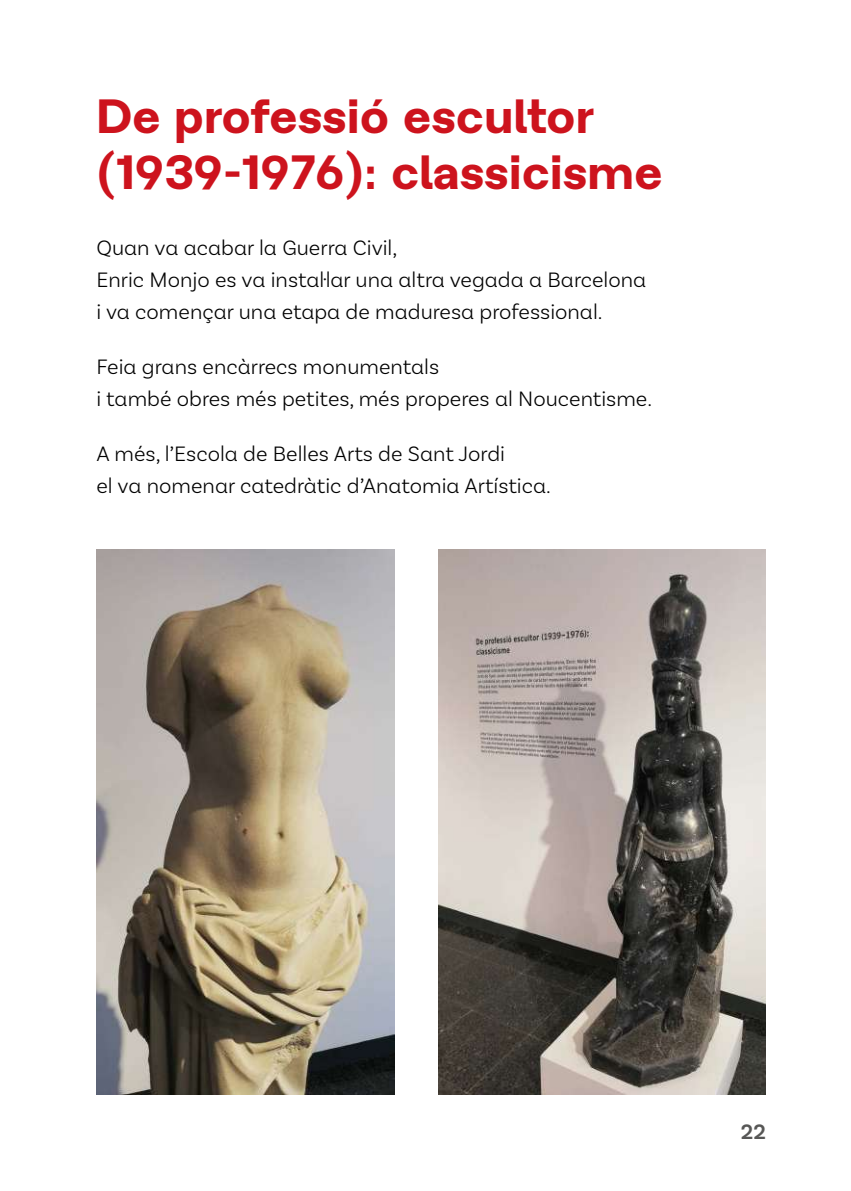
<style>
.page{position:relative;width:851px;height:1191px;background:#fff}
.page>*{position:absolute;margin:0;border:0;box-sizing:border-box;transform-origin:0 0}
.t1{font:700 48px/56px "Afflictis";color:#cd131d}
.t2{font:300 22px/32px "Basic Sans Alt";color:#000}
.t3{font:600 22px "Basic Sans Alt";color:#575756}
</style>
<div class="page">
<img style="left:96px;top:550px;width:298px;height:544px">
<img style="left:438px;top:550px;width:327px;height:544px">
<h1 class="t1" style="left:96px;top:86px;width:568px">De professió escultor (1939-1976): classicisme</h1>
<p class="t2" style="left:96px;top:232px;width:551px">Quan va acabar la Guerra Civil,<br>Enric Monjo es va instal·lar una altra vegada a Barcelona i va començar una etapa de maduresa professional.</p>
<p class="t2" style="left:96px;top:350px;width:557px">Feia grans encàrrecs monumentals<br>i també obres més petites, més properes al Noucentisme.</p>
<p class="t2" style="left:96px;top:437px;width:456px">A més, l’Escola de Belles Arts de Sant Jordi<br>el va nomenar catedràtic d’Anatomia Artística.</p>
<p class="t3" style="left:740px;top:1118px;width:26px">22</p>
</div>
